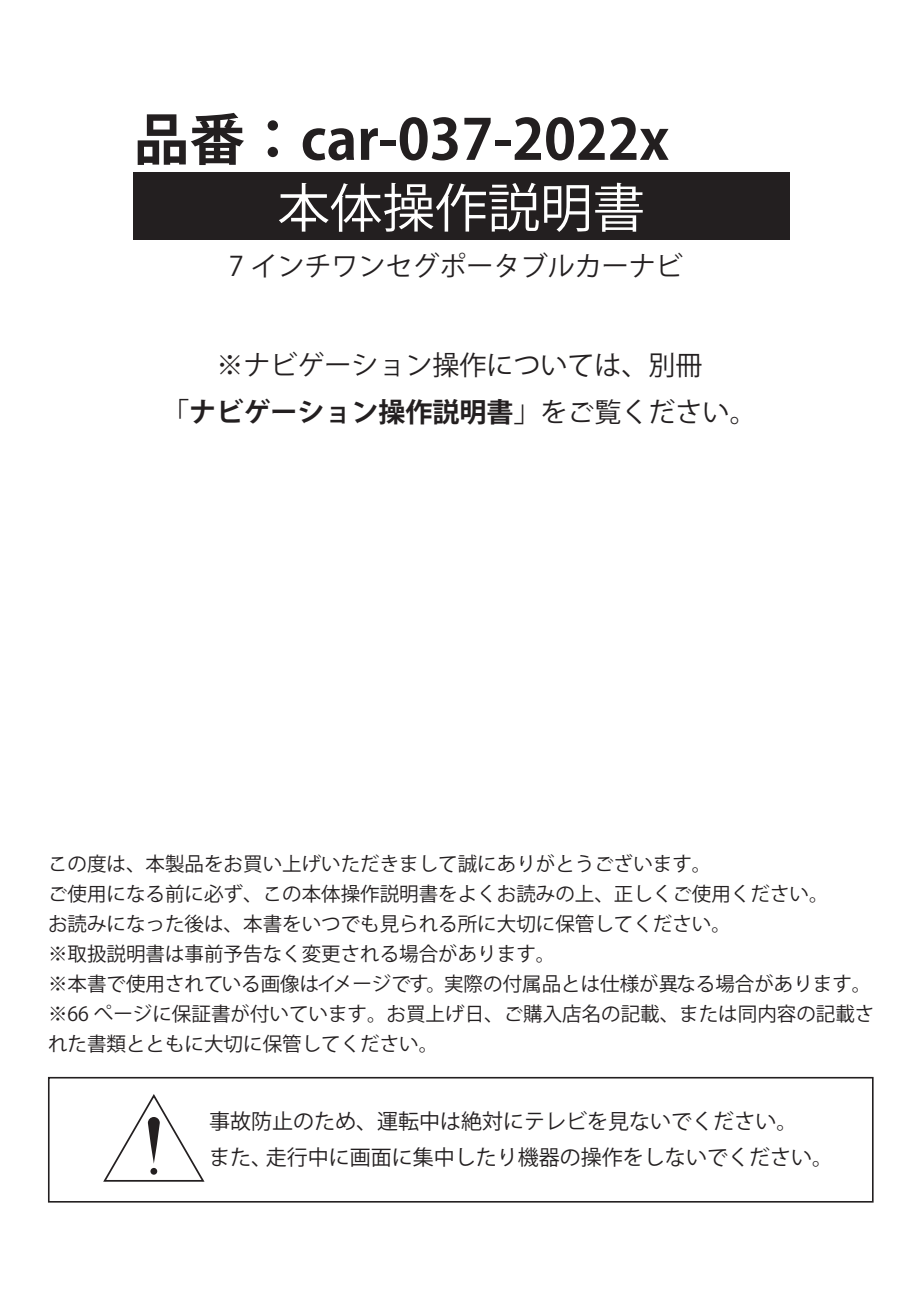
<style>
.page{position:relative;width:919px;height:1289px;background:#fff}
.page>*{position:absolute;margin:0;border:0;box-sizing:border-box;transform-origin:0 0}
.t1{font:700 55.65px "Koz Go Pr 6 N";color:#231f20}
.t2{font:52.5px "Koz Go Pr 6 N";color:#fff}
.t3{font:27px/47.2px "Koz Go Pr 6 N";color:#231f20;text-align:center}
.t4{font:21px/36.8px "Koz Go Pr 6 N";color:#231f20}
.t5{font:19.5px/30px "Koz Go Pr 6 N";color:#231f20}
.s1{font-weight:700}
</style>
<div class="page">
<div style="left:133px;top:172px;width:656px;height:67px;background:#231f20"></div>
<svg style="left:103px;top:1094px;width:102px;height:88px"></svg>
<svg style="left:148px;top:1116px;width:12px;height:47px"></svg>
<svg style="left:150px;top:1167px;width:7px;height:7px"></svg>
<div style="left:48px;top:1076px;width:825px;height:126px;border:2px solid #231f20"></div>
<h1 class="t1" style="left:134px;top:108px;width:536px">品番：car-037-2022x</h1>
<h2 class="t2" style="left:277px;top:178px;width:369px">本体操作説明書</h2>
<h3 class="t3" style="left:229px;top:243px;width:455px">7 インチワンセグポータブルカーナビ</h3>
<h3 class="t3" style="left:162px;top:342px;width:596px">※ナビゲーション操作については、別冊<br>「<span class="s1">ナビゲーション操作説明書</span>」をご覧ください。</h3>
<p class="t5" style="left:48px;top:849px;width:827px">この度は、本製品をお買い上げいただきまして誠にありがとうございます。<br>ご使用になる前に必ず、この本体操作説明書をよくお読みの上、正しくご使用ください。<br>お読みになった後は、本書をいつでも見られる所に大切に保管してください。<br>※取扱説明書は事前予告なく変更される場合があります。<br>※本書で使用されている画像はイメージです。実際の付属品とは仕様が異なる場合があります。※66 ぺージに保証書が付いています。お買上げ日、ご購入店名の記載、または同内容の記載された書類とともに大切に保管してください。</p>
<p class="t4" style="left:209px;top:1102px;width:625px">事故防止のため、運転中は絶対にテレビを見ないでください。<br>また、走行中に画面に集中したり機器の操作をしないでください。</p>
</div>
